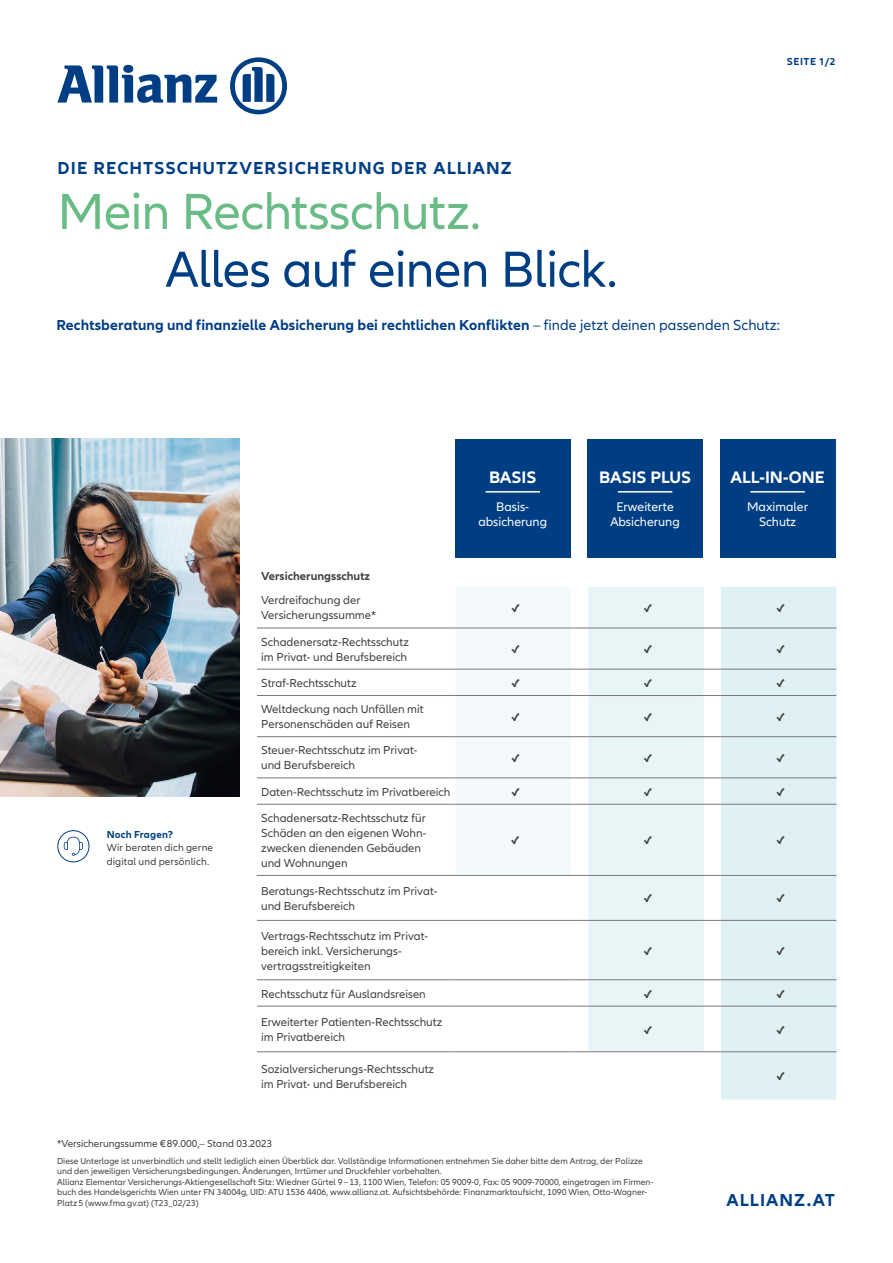
<style>
.page{position:relative;width:893px;height:1263px;background:#fff}
.page>*{position:absolute;margin:0;border:0;box-sizing:border-box;transform-origin:0 0}
.t1{font:52.5px "Allianz Neo";letter-spacing:-.015em;color:#003e84}
.t2{font:52.5px "Allianz Neo";letter-spacing:-.01em;color:#6abc86}
.t3{font:700 18px "Allianz Neo";letter-spacing:.06em;color:#003e84}
.t4{font:700 17.25px "Allianz Neo";color:#fff}
.t5{font:700 15px "Allianz Neo";letter-spacing:.005em;color:#003e84}
.t6{font:12.9px/15.5px "Allianz Neo";color:#fff;text-align:center}
.t7{font:12px/15px "Allianz Neo";color:#414140}
.t8{font:700 12px "Allianz Neo";color:#414140}
.t9{font:10.5px/13.5px "Allianz Neo";letter-spacing:.01em;color:#414140}
.t10{font:700 10.5px "Allianz Neo";letter-spacing:.02em;color:#003e84}
.t11{font:9px/10.5px "Allianz Neo";color:#414140}
.s1{font-weight:400}
</style>
<div class="page">
<img style="left:0;top:438px;width:239px;height:358px">
<div style="left:588px;top:587px;width:116px;height:464px;background:#e8f5f7"></div>
<div style="left:721px;top:587px;width:115px;height:513px;background:#e0f1f4"></div>
<hr style="left:257px;top:628px;width:199px;height:1px;background:#787978">
<hr style="left:588px;top:628px;width:116px;height:1px;background:#787978">
<svg style="left:704px;top:628px;width:17px;height:1px"></svg>
<hr style="left:721px;top:628px;width:115px;height:1px;background:#787978">
<hr style="left:257px;top:669px;width:199px;height:1px;background:#787978">
<hr style="left:588px;top:669px;width:116px;height:1px;background:#787978">
<svg style="left:704px;top:669px;width:17px;height:1px"></svg>
<hr style="left:721px;top:669px;width:115px;height:1px;background:#787978">
<hr style="left:257px;top:695px;width:199px;height:1px;background:#787978">
<hr style="left:588px;top:695px;width:116px;height:1px;background:#787978">
<svg style="left:704px;top:695px;width:17px;height:1px"></svg>
<hr style="left:721px;top:695px;width:115px;height:1px;background:#787978">
<hr style="left:257px;top:736px;width:199px;height:1px;background:#787978">
<hr style="left:588px;top:736px;width:116px;height:1px;background:#787978">
<svg style="left:704px;top:736px;width:17px;height:1px"></svg>
<hr style="left:721px;top:736px;width:115px;height:1px;background:#787978">
<hr style="left:257px;top:778px;width:199px;height:1px;background:#787978">
<hr style="left:588px;top:778px;width:116px;height:1px;background:#787978">
<svg style="left:704px;top:778px;width:17px;height:1px"></svg>
<hr style="left:721px;top:778px;width:115px;height:1px;background:#787978">
<hr style="left:257px;top:804px;width:199px;height:1px;background:#787978">
<hr style="left:588px;top:804px;width:116px;height:1px;background:#787978">
<svg style="left:704px;top:804px;width:17px;height:1px"></svg>
<hr style="left:721px;top:804px;width:115px;height:1px;background:#787978">
<hr style="left:257px;top:875px;width:199px;height:1px;background:#787978">
<svg style="left:456px;top:587px;width:132px;height:289px"></svg>
<hr style="left:588px;top:875px;width:116px;height:1px;background:#787978">
<svg style="left:704px;top:875px;width:17px;height:1px"></svg>
<hr style="left:721px;top:875px;width:115px;height:1px;background:#787978">
<hr style="left:257px;top:920px;width:199px;height:1px;background:#787978">
<hr style="left:456px;top:920px;width:115px;height:1px;background:#787978">
<svg style="left:571px;top:920px;width:17px;height:1px"></svg>
<hr style="left:588px;top:920px;width:116px;height:1px;background:#787978">
<svg style="left:704px;top:920px;width:17px;height:1px"></svg>
<hr style="left:721px;top:920px;width:115px;height:1px;background:#787978">
<hr style="left:257px;top:979px;width:199px;height:1px;background:#787978">
<hr style="left:456px;top:979px;width:115px;height:1px;background:#787978">
<svg style="left:571px;top:979px;width:17px;height:1px"></svg>
<hr style="left:588px;top:979px;width:116px;height:1px;background:#787978">
<svg style="left:704px;top:979px;width:17px;height:1px"></svg>
<hr style="left:721px;top:979px;width:115px;height:1px;background:#787978">
<hr style="left:257px;top:1006px;width:199px;height:1px;background:#787978">
<hr style="left:456px;top:1006px;width:115px;height:1px;background:#787978">
<svg style="left:571px;top:1006px;width:17px;height:1px"></svg>
<hr style="left:588px;top:1006px;width:116px;height:1px;background:#787978">
<svg style="left:704px;top:1006px;width:17px;height:1px"></svg>
<hr style="left:721px;top:1006px;width:115px;height:1px;background:#787978">
<hr style="left:257px;top:1051px;width:199px;height:1px;background:#787978">
<hr style="left:456px;top:1051px;width:115px;height:1px;background:#787978">
<svg style="left:571px;top:1051px;width:17px;height:1px"></svg>
<hr style="left:588px;top:1051px;width:116px;height:1px;background:#787978">
<svg style="left:704px;top:1051px;width:17px;height:1px"></svg>
<hr style="left:721px;top:1051px;width:115px;height:1px;background:#787978">
<div style="left:720px;top:439px;width:115px;height:118px;background:#003e84"></div>
<hr style="left:750px;top:491px;width:55px;height:1px;background:#fff">
<div style="left:587px;top:439px;width:116px;height:118px;background:#003e84"></div>
<hr style="left:618px;top:491px;width:54px;height:1px;background:#fff">
<div style="left:455px;top:439px;width:115px;height:118px;background:#003e84"></div>
<hr style="left:486px;top:491px;width:54px;height:1px;background:#fff">
<svg style="left:64px;top:837px;width:19px;height:19px"></svg>
<div style="left:57px;top:830px;width:32px;height:32px;border:1px solid #003e84;border-radius:50%"></div>
<svg style="left:57px;top:65px;width:160px;height:38px"></svg>
<svg style="left:230px;top:57px;width:57px;height:57px"></svg>
<h2 class="t3" style="left:58px;top:158px;width:456px">DIE RECHTSSCHUTZVERSICHERUNG DER ALLIANZ</h2>
<h1 class="t2" style="left:58px;top:182px;width:425px">Mein Rechtsschutz.</h1>
<h1 class="t1" style="left:166px;top:239px;width:453px">Alles auf einen Blick.</h1>
<p class="t10" style="left:787px;top:56px;width:50px">SEITE 1/2</p>
<p class="t5" style="left:56px;top:317px;width:725px">Rechtsberatung und finanzielle Absicherung bei rechtlichen Konflikten <span class="s1">– finde jetzt deinen passenden Schutz:</span></p>
<p class="t10" style="left:107px;top:828px;width:68px">Noch Fragen?</p>
<p class="t9" style="left:107px;top:841px;width:108px">Wir beraten dich gerne digital und persönlich.</p>
<h3 class="t4" style="left:489px;top:467px;width:49px">BASIS</h3>
<p class="t6" style="left:478px;top:499px;width:70px">Basis&shy;absicherung</p>
<h3 class="t4" style="left:599px;top:467px;width:93px">BASIS PLUS</h3>
<p class="t6" style="left:610px;top:499px;width:71px">Erweiterte<br>Absicherung</p>
<h3 class="t4" style="left:730px;top:467px;width:96px">ALL-IN-ONE</h3>
<p class="t6" style="left:747px;top:499px;width:63px">Maximaler<br>Schutz</p>
<p class="t8" style="left:261px;top:569px;width:110px">Versicherungsschutz</p>
<p class="t7" style="left:261px;top:593px;width:116px">Verdreifachung der<br>Versicherungssumme*</p>
<p class="t8" style="left:511px;top:601px;width:10px">✓</p>
<p class="t8" style="left:644px;top:601px;width:10px">✓</p>
<p class="t8" style="left:776px;top:601px;width:10px">✓</p>
<p class="t7" style="left:261px;top:634px;width:149px">Schadenersatz-Rechtsschutz im Privat- und Berufsbereich</p>
<p class="t8" style="left:511px;top:642px;width:10px">✓</p>
<p class="t8" style="left:644px;top:642px;width:10px">✓</p>
<p class="t8" style="left:776px;top:642px;width:10px">✓</p>
<p class="t7" style="left:261px;top:676px;width:97px">Straf-Rechtsschutz</p>
<p class="t8" style="left:511px;top:676px;width:10px">✓</p>
<p class="t8" style="left:644px;top:676px;width:10px">✓</p>
<p class="t8" style="left:776px;top:676px;width:10px">✓</p>
<p class="t7" style="left:261px;top:702px;width:164px">Weltdeckung nach Unfällen mit<br>Personenschäden auf Reisen</p>
<p class="t8" style="left:511px;top:710px;width:10px">✓</p>
<p class="t8" style="left:644px;top:710px;width:10px">✓</p>
<p class="t8" style="left:776px;top:710px;width:10px">✓</p>
<p class="t7" style="left:261px;top:743px;width:158px">Steuer-Rechtsschutz im Privat&shy;und Berufsbereich</p>
<p class="t8" style="left:511px;top:751px;width:10px">✓</p>
<p class="t8" style="left:644px;top:751px;width:10px">✓</p>
<p class="t8" style="left:776px;top:751px;width:10px">✓</p>
<p class="t7" style="left:261px;top:784px;width:191px">Daten-Rechtsschutz im Privatbereich</p>
<p class="t8" style="left:511px;top:785px;width:10px">✓</p>
<p class="t8" style="left:644px;top:785px;width:10px">✓</p>
<p class="t8" style="left:776px;top:785px;width:10px">✓</p>
<p class="t7" style="left:261px;top:811px;width:167px">Schadenersatz-Rechtsschutz für<br>Schäden an den eigenen Wohn&shy;zwecken dienenden Gebäuden und Wohnungen</p>
<p class="t8" style="left:511px;top:833px;width:10px">✓</p>
<p class="t8" style="left:644px;top:833px;width:10px">✓</p>
<p class="t8" style="left:776px;top:833px;width:10px">✓</p>
<p class="t7" style="left:261px;top:884px;width:178px">Beratungs-Rechtsschutz im Privat&shy;und Berufsbereich</p>
<p class="t8" style="left:644px;top:891px;width:10px">✓</p>
<p class="t8" style="left:776px;top:891px;width:10px">✓</p>
<p class="t7" style="left:261px;top:928px;width:168px">Vertrags-Rechtsschutz im Privat&shy;bereich inkl. Versicherungs&shy;vertragsstreitigkeiten</p>
<p class="t8" style="left:644px;top:944px;width:10px">✓</p>
<p class="t8" style="left:776px;top:944px;width:10px">✓</p>
<p class="t7" style="left:261px;top:986px;width:166px">Rechtsschutz für Auslandsreisen</p>
<p class="t8" style="left:644px;top:986px;width:10px">✓</p>
<p class="t8" style="left:776px;top:986px;width:10px">✓</p>
<p class="t7" style="left:261px;top:1015px;width:183px">Erweiterter Patienten-Rechtsschutz im Privatbereich</p>
<p class="t8" style="left:644px;top:1022px;width:10px">✓</p>
<p class="t8" style="left:776px;top:1022px;width:10px">✓</p>
<p class="t7" style="left:261px;top:1061px;width:175px">Sozialversicherungs-Rechtsschutz im Privat- und Berufsbereich</p>
<p class="t8" style="left:776px;top:1069px;width:10px">✓</p>
<p class="t9" style="left:57px;top:1137px;width:217px">*Versicherungssumme €89.000,– Stand 03.2023</p>
<p class="t11" style="left:57px;top:1155px;width:597px">Diese Unterlage ist unverbindlich und stellt lediglich einen Überblick dar. Vollständige Informationen entnehmen Sie daher bitte dem Antrag, der Polizze und den jeweiligen Versicherungsbedingungen. Änderungen, Irrtümer und Druckfehler vorbehalten.<br>Allianz Elementar Versicherungs-Aktiengesellschaft Sitz: Wiedner Gürtel 9–13, 1100 Wien, Telefon: 05 9009-0, Fax: 05 9009-70000, eingetragen im Firmen&shy;buch des Handelsgerichts Wien unter FN 34004g, UID: ATU 1536 4406, www.allianz.at. Aufsichtsbehörde: Finanzmarktaufsicht, 1090 Wien, Otto-Wagner-Platz5 (www.fma.gv.at) (T23_02/23)</p>
<h2 class="t3" style="left:727px;top:1189px;width:110px">ALLIANZ.AT</h2>
</div>
